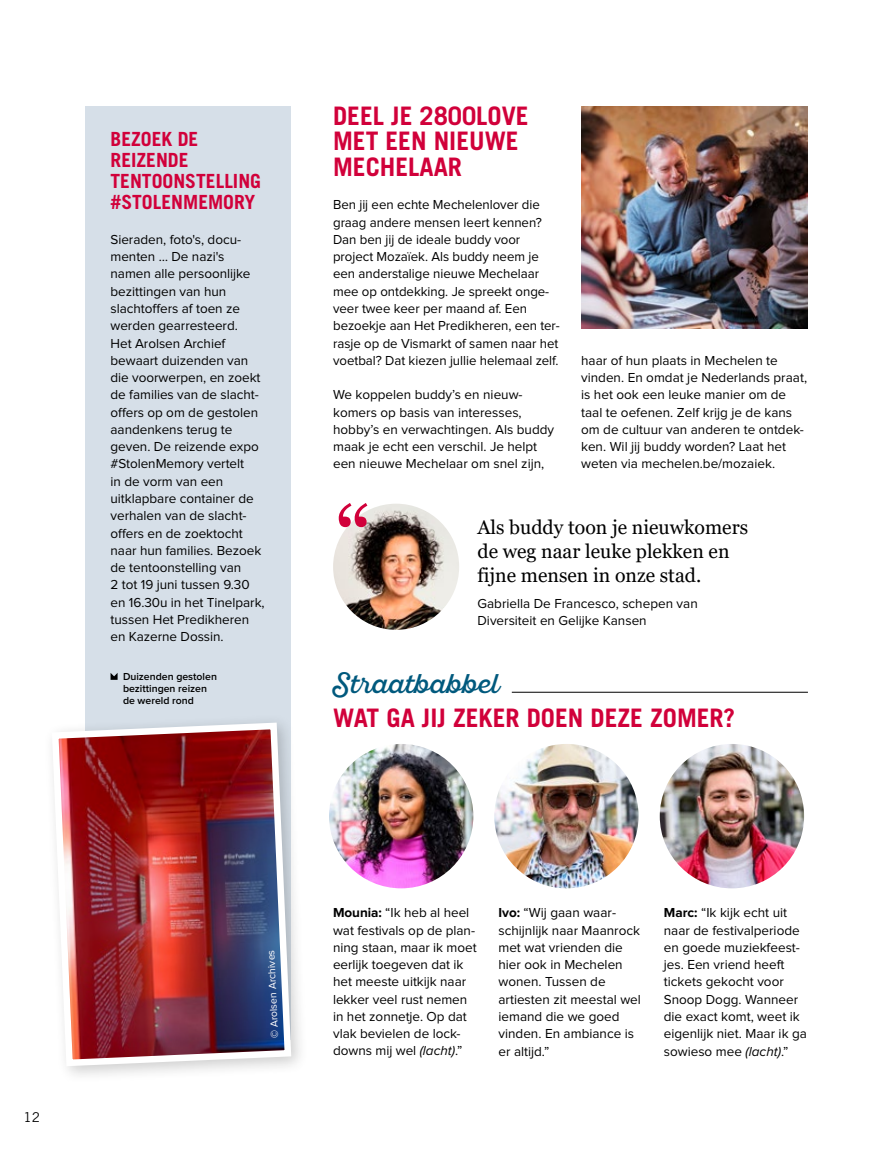
<style>
.page{position:relative;width:893px;height:1149px;background:#fff}
.page>*{position:absolute;margin:0;border:0;box-sizing:border-box;transform-origin:0 0}
.t1{font:27px "Sant Elia Script";color:#00597d}
.t2{font:700 25.5px/25.5px "Trade Gothic LT Std";color:#d1003a}
.t3{font:19.5px/24px "Georgia";color:#000}
.t4{font:700 19.5px/21px "Trade Gothic LT Std";color:#d1003a}
.t5{font:13.5px/17.2px "Proxima Nova";letter-spacing:-.005em;color:#000}
.t6{font:13.5px "Trade Gothic LT Std";color:#000}
.t7{font:600 10.5px/12px "Proxima Nova";color:#000}
.t8{font:10.5px "Proxima Nova";color:#fff}
.s1{font-weight:700}
.s2{font-style:italic}
</style>
<div class="page">
<img style="left:581px;top:106px;width:226px;height:222px">
<img style="left:660px;top:743px;width:144px;height:145px;border-radius:72px">
<img style="left:494px;top:743px;width:145px;height:145px;border-radius:72px">
<img style="left:329px;top:743px;width:144px;height:145px;border-radius:72px">
<hr style="left:512px;top:691px;width:296px;height:1px;background:#000">
<div style="left:85px;top:106px;width:205px;height:933px;background:#d6dfe8"></div>
<img style="left:333px;top:503px;width:126px;height:126px;border-radius:63px">
<svg style="left:339px;top:503px;width:28px;height:24px"></svg>
<svg style="left:111px;top:673px;width:7px;height:6px"></svg>
<div style="left:43px;top:713px;width:266px;height:370px;background:#000;opacity:.2"></div>
<img style="left:48px;top:719px;width:247px;height:350px">
<h3 class="t4" style="left:111px;top:128px;width:152px">BEZOEK DE<br>REIZENDE<br>TENTOONSTELLING #STOLENMEMORY</h3>
<p class="t5" style="left:111px;top:231px;width:156px">Sieraden, foto's, docu&shy;menten … De nazi's namen alle persoonlijke bezittingen van hun slachtoffers af toen ze werden gearresteerd.<br>Het Arolsen Archief bewaart duizenden van die voorwerpen, en zoekt de families van de slacht&shy;offers op om de gestolen aandenkens terug te geven. De reizende expo #StolenMemory vertelt<br>in de vorm van een uitklapbare container de verhalen van de slacht&shy;offers en de zoektocht naar hun families. Bezoek de tentoonstelling van<br>2 tot 19 juni tussen 9.30 en 16.30u in het Tinelpark, tussen Het Predikheren en Kazerne Dossin.</p>
<p class="t7" style="left:123px;top:670px;width:95px">Duizenden gestolen bezittingen reizen de wereld rond</p>
<h2 class="t2" style="left:333px;top:102px;width:197px">DEEL JE 2800LOVE<br>MET EEN NIEUWE<br>MECHELAAR</h2>
<p class="t5" style="left:333px;top:196px;width:228px">Ben jij een echte Mechelenlover die graag andere mensen leert kennen?<br>Dan ben jij de ideale buddy voor project Mozaïek. Als buddy neem je een anderstalige nieuwe Mechelaar mee op ontdekking. Je spreekt onge&shy;veer twee keer per maand af. Een bezoekje aan Het Predikheren, een ter&shy;rasje op de Vismarkt of samen naar het voetbal? Dat kiezen jullie helemaal zelf.</p>
<p class="t5" style="left:333px;top:386px;width:223px">We koppelen buddy’s en nieuw&shy;komers op basis van interesses, hobby’s en verwachtingen. Als buddy maak je echt een verschil. Je helpt een nieuwe Mechelaar om snel zijn,</p>
<p class="t5" style="left:581px;top:352px;width:227px">haar of hun plaats in Mechelen te vinden. En omdat je Nederlands praat, is het ook een leuke manier om de taal te oefenen. Zelf krijg je de kans om de cultuur van anderen te ontdek&shy;ken. Wil jij buddy worden? Laat het weten via mechelen.be/mozaiek.</p>
<h3 class="t3" style="left:477px;top:515px;width:272px">Als buddy toon je nieuwkomers de weg naar leuke plekken en fijne mensen in onze stad.</h3>
<p class="t5" style="left:477px;top:594px;width:222px">Gabriella De Francesco, schepen van<br>Diversiteit en Gelijke Kansen</p>
<h1 class="t1" style="left:333px;top:667px;width:167px">Straatbabbel</h1>
<h2 class="t2" style="left:333px;top:705px;width:404px">WAT GA JIJ ZEKER DOEN DEZE ZOMER?</h2>
<p class="t6" style="left:24px;top:1108px;width:18px">12</p>
<p class="t8" style="left:268px;top:1038px;width:90px;rotate:-92deg"><span class="s1">©</span> Arolsen Archives</p>
<p class="t5" style="left:333px;top:904px;width:145px"><span class="s1">Mounia:</span> “Ik heb al heel wat festivals op de plan&shy;ning staan, maar ik moet eerlijk toegeven dat ik het meeste uitkijk naar lekker veel rust nemen in het zonnetje. Op dat vlak bevielen de lock&shy;downs mij wel <span class="s2">(lacht)</span>.”</p>
<p class="t5" style="left:498px;top:904px;width:144px"><span class="s1">Ivo:</span> “Wij gaan waar&shy;schijnlijk naar Maanrock met wat vrienden die hier ook in Mechelen wonen. Tussen de artiesten zit meestal wel iemand die we goed vinden. En ambiance is er altijd.”</p>
<p class="t5" style="left:664px;top:904px;width:145px"><span class="s1">Marc:</span> “Ik kijk echt uit naar de festivalperiode en goede muziekfeest&shy;jes. Een vriend heeft tickets gekocht voor<br>Snoop Dogg. Wanneer die exact komt, weet ik eigenlijk niet. Maar ik ga sowieso mee <span class="s2">(lacht)</span>.”</p>
</div>
